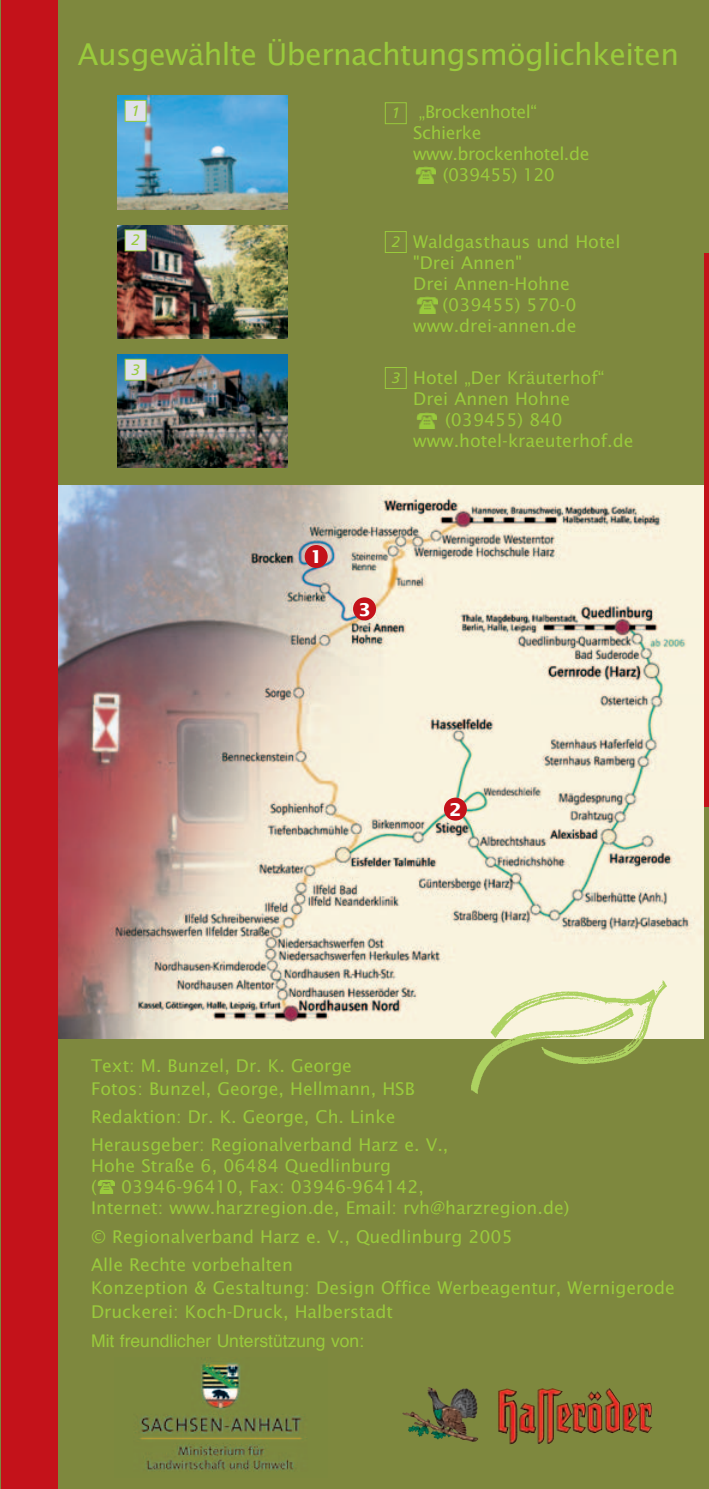
<style>
.page{position:relative;width:709px;height:1489px;background:#fff}
.page>*{position:absolute;margin:0;border:0;box-sizing:border-box;transform-origin:0 0}
.t1{font:30px "Lucida Sans";letter-spacing:-.02em;color:#99ca3c}
.t2{font:17.5px/21px "Lucida Sans";color:#99ca3c}
.t3{font:17.5px "Lucida Sans";letter-spacing:-.025em;color:#99ca3c}
.t4{font:17.5px "Helvetica";color:#99ca3c}
.t5{font:700 17.5px "Lucida Sans";color:#fff}
.t6{font:italic 15px "Frutiger";color:#99ca3c}
.s1{font-family:"Frutiger";font-style:italic;font-size:15px}
</style>
<div class="page">
<div style="left:2px;top:0;width:701px;height:1488px;background:#7e883e"></div>
<img style="left:58px;top:485px;width:645px;height:553px">
<hr style="left:0;top:0;width:2px;height:1488px;background:#7e883e">
<div style="left:703px;top:0;width:5px;height:1488px;background:#7e883e"></div>
<div style="left:703px;top:254px;width:5px;height:552px;background:#c4121a"></div>
<img style="left:469px;top:973px;width:201px;height:121px">
<img style="left:97px;top:1179px;width:17px;height:14px">
<div style="left:2px;top:0;width:56px;height:1488px;background:#c4121a"></div>
<img style="left:117px;top:96px;width:171px;height:113px">
<div style="left:125px;top:100px;width:21px;height:21px;background:#e0e0ea"></div>
<div style="left:124px;top:100px;width:22px;height:22px;border:1px solid #99ca3c"></div>
<img style="left:117px;top:225px;width:171px;height:113px">
<div style="left:125px;top:230px;width:21px;height:21px;background:#e0e0ea"></div>
<img style="left:117px;top:354px;width:171px;height:114px">
<div style="left:125px;top:359px;width:21px;height:21px;background:#e0e0ea"></div>
<div style="left:384px;top:102px;width:22px;height:22px;border:1px solid #99ca3c"></div>
<div style="left:384px;top:231px;width:22px;height:22px;border:1px solid #99ca3c"></div>
<img style="left:415px;top:167px;width:20px;height:16px">
<div style="left:384px;top:367px;width:22px;height:22px;border:1px solid #99ca3c"></div>
<div style="left:304px;top:545px;width:23px;height:23px;background:#c4121a;border-radius:50%"></div>
<div style="left:353px;top:597px;width:23px;height:23px;background:#c4121a;border-radius:50%"></div>
<div style="left:443px;top:797px;width:23px;height:23px;background:#c4121a;border-radius:50%"></div>
<img style="left:424px;top:1387px;width:54px;height:54px">
<img style="left:135px;top:1362px;width:172px;height:110px">
<img style="left:416px;top:412px;width:20px;height:16px">
<svg style="left:419px;top:298px;width:19px;height:16px"></svg>
<img style="left:416px;top:296px;width:20px;height:17px">
<h1 class="t1" style="left:78px;top:42px;width:602px">Ausgewählte Übernachtungsmöglichkeiten</h1>
<p class="t6" style="left:131px;top:105px;width:10px">1</p>
<p class="t3" style="left:391px;top:104px;width:147px"><span class="s1">1</span> „Brockenhotel“</p>
<p class="t3" style="left:413px;top:125px;width:70px">Schierke</p>
<p class="t3" style="left:413px;top:146px;width:177px">www.brockenhotel.de</p>
<p class="t3" style="left:442px;top:167px;width:114px">(039455) 120</p>
<p class="t6" style="left:131px;top:234px;width:10px">2</p>
<p class="t6" style="left:131px;top:363px;width:10px">3</p>
<p class="t5" style="left:310px;top:549px;width:14px">1</p>
<p class="t2" style="left:413px;top:232px;width:208px;text-indent:-21px"><span class="s1">2</span> Waldgasthaus und Hotel "Drei Annen"<br>Drei Annen-Hohne<br>T (039455) 570-0 www.drei-annen.de</p>
<p class="t2" style="left:413px;top:368px;width:222px;text-indent:-21px"><span class="s1">3</span> Hotel „Der Kräuterhof“<br>Drei Annen Hohne<br>Tel (039455) 840 www.hotel-kraeuterhof.de</p>
<p class="t5" style="left:358px;top:602px;width:14px">3</p>
<p class="t5" style="left:449px;top:802px;width:14px">2</p>
<p class="t2" style="left:91px;top:1054px;width:325px;line-height:23.5px">Text: M. Bunzel, Dr. K. George<br>Fotos: Bunzel, George, Hellmann, HSB</p>
<p class="t2" style="left:91px;top:1104px;width:358px;line-height:28px">Redaktion: Dr. K. George, Ch. Linke<br>Herausgeber: Regionalverband Harz e. V.,</p>
<p class="t2" style="left:91px;top:1156px;width:301px">Hohe Straße 6, 06484 Quedlinburg (</p>
<p class="t2" style="left:91px;top:1177px;width:479px;text-indent:30px">03946-96410, Fax: 03946-964142,<br>Internet: www.harzregion.de, Email: rvh@harzregion.de)</p>
<p class="t2" style="left:91px;top:1223px;width:423px;line-height:28px">© Regionalverband Harz e. V., Quedlinburg 2005<br>Alle Rechte vorbehalten</p>
<p class="t2" style="left:91px;top:1277px;width:584px;line-height:23.5px">Konzeption &amp; Gestaltung: Design Office Werbeagentur, Wernigerode<br>Druckerei: Koch-Druck, Halberstadt</p>
<p class="t4" style="left:91px;top:1333px;width:274px">Mit freundlicher Unterstützung von:</p>
</div>
